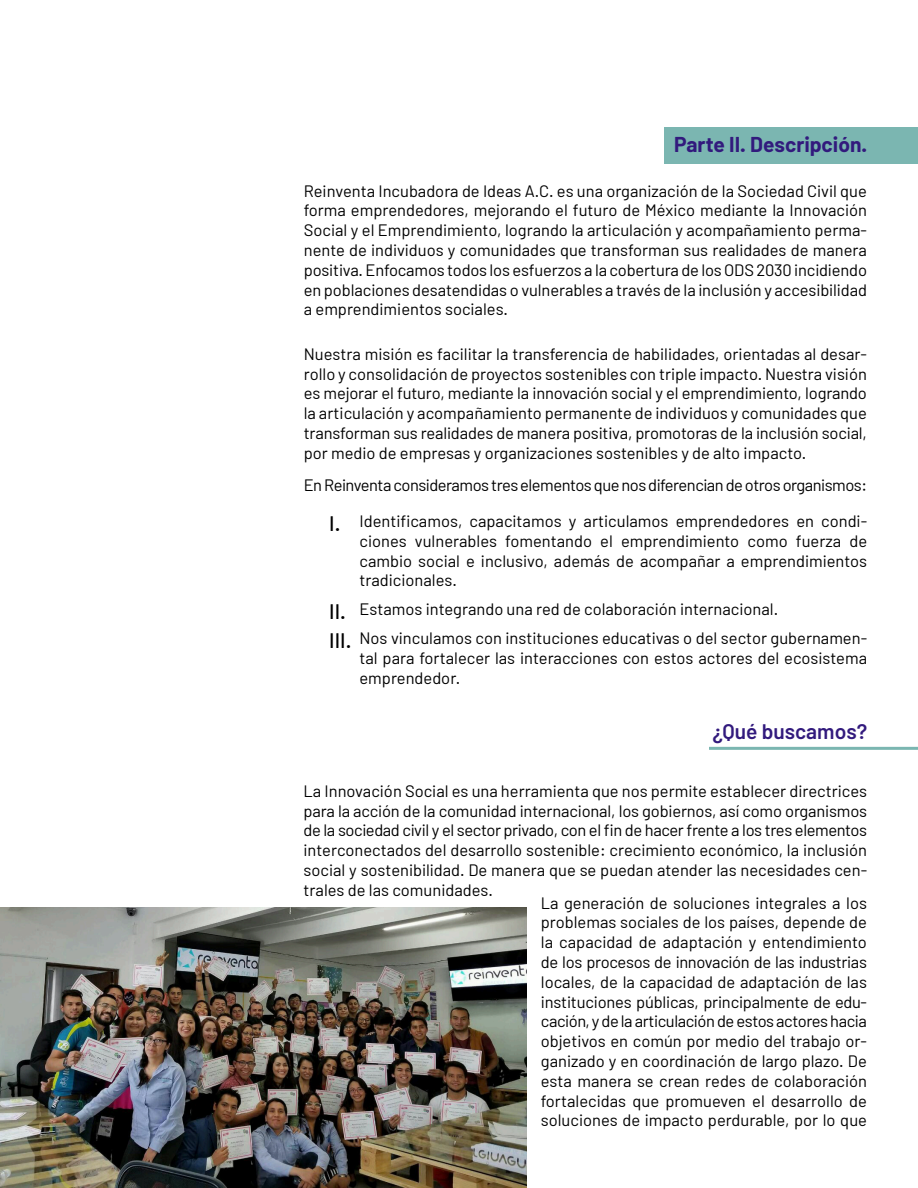
<style>
.page{position:relative;width:918px;height:1188px;background:#fff}
.page>*{position:absolute;margin:0;border:0;box-sizing:border-box;transform-origin:0 0}
.t1{font:700 21px "Barlow";color:#321a7d}
.t2{font:600 21px "Barlow";color:#321a7d}
.t3{font:500 21px/28.7px "Barlow";color:#000}
.t4{font:16.5px/19.8px "Barlow";color:#000;text-align:justify}
.t5{font:16.5px "Barlow";letter-spacing:-.03em;color:#000}
</style>
<div class="page">
<div style="left:665px;top:127px;width:253px;height:37px;background:#7bb6b1"></div>
<img style="left:0;top:907px;width:527px;height:281px">
<hr style="left:709px;top:747px;width:209px;height:3px;background:#7bb6b1">
<p class="t1" style="left:674px;top:131px;width:194px">Parte II. Descripción.</p>
<p class="t4" style="left:304px;top:180px;width:565px">Reinventa Incubadora de Ideas A.C. es una organización de la Sociedad Civil que forma emprendedores, mejorando el futuro de México mediante la Innovación Social y el Emprendimiento, logrando la articulación y acompañamiento perma&shy;nente de individuos y comunidades que transforman sus realidades de manera positiva. Enfocamos todos los esfuerzos a la cobertura de los ODS 2030 incidiendo en poblaciones desatendidas o vulnerables a través de la inclusión y accesibilidad a emprendimientos sociales.</p>
<p class="t4" style="left:304px;top:343px;width:565px">Nuestra misión es facilitar la transferencia de habilidades, orientadas al desar&shy;rollo y consolidación de proyectos sostenibles con triple impacto. Nuestra visión es mejorar el futuro, mediante la innovación social y el emprendimiento, logrando la articulación y acompañamiento permanente de individuos y comunidades que transforman sus realidades de manera positiva, promotoras de la inclusión social, por medio de empresas y organizaciones sostenibles y de alto impacto.</p>
<p class="t5" style="left:304px;top:474px;width:565px">En Reinventa consideramos tres elementos que nos diferencian de otros organismos:</p>
<p class="t4" style="left:360px;top:510px;width:509px">Identificamos, capacitamos y articulamos emprendedores en condi&shy;ciones vulnerables fomentando el emprendimiento como fuerza de cambio social e inclusivo, además de acompañar a emprendimientos tradicionales.</p>
<p class="t4" style="left:360px;top:594px;width:509px;line-height:28.8px">Estamos integrando una red de colaboración internacional.<br>Nos vinculamos con instituciones educativas o del sector gubernamen-</p>
<p class="t4" style="left:360px;top:647px;width:509px">tal para fortalecer las interacciones con estos actores del ecosistema emprendedor.</p>
<p class="t2" style="left:712px;top:718px;width:156px">¿Qué buscamos?</p>
<p class="t3" style="left:329px;top:509px;width:13px">I.</p>
<p class="t3" style="left:329px;top:596px;width:24px">II.<br>III.</p>
<p class="t4" style="left:304px;top:780px;width:565px">La Innovación Social es una herramienta que nos permite establecer directrices para la acción de la comunidad internacional, los gobiernos, así como organismos de la sociedad civil y el sector privado, con el fin de hacer frente a los tres elementos interconectados del desarrollo sostenible: crecimiento económico, la inclusión social y sostenibilidad. De manera que se puedan atender las necesidades cen&shy;trales de las comunidades.</p>
<p class="t4" style="left:541px;top:892px;width:328px">La generación de soluciones integrales a los problemas sociales de los países, depende de la capacidad de adaptación y entendimiento de los procesos de innovación de las industrias locales, de la capacidad de adaptación de las instituciones públicas, principalmente de edu&shy;cación, y de la articulación de estos actores hacia objetivos en común por medio del trabajo or&shy;ganizado y en coordinación de largo plazo. De esta manera se crean redes de colaboración fortalecidas que promueven el desarrollo de soluciones de impacto perdurable, por lo que</p>
</div>
